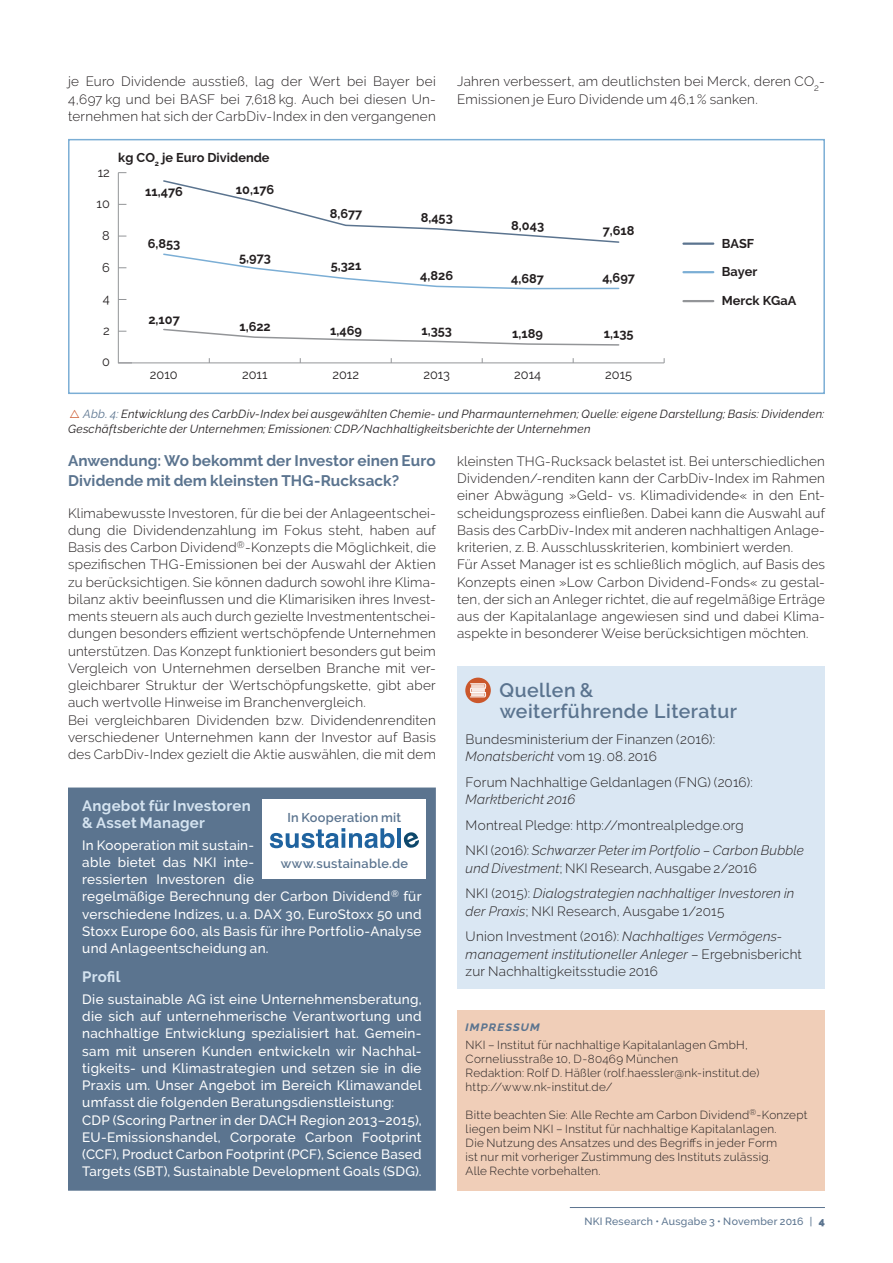
<style>
.page{position:relative;width:893px;height:1263px;background:#fff}
.page>*{position:absolute;margin:0;border:0;box-sizing:border-box;transform-origin:0 0}
.t1{font:600 19.5px/21px "Raleway";letter-spacing:.025em;color:#5b748f}
.t2{font:700 15.3px/20.2px "Raleway";letter-spacing:.005em;color:#5b748f}
.t3{font:700 15px/16.5px "Raleway";letter-spacing:.015em;color:#d4e3f0}
.t4{font:300 13.5px/17.2px "Raleway";letter-spacing:.02em;color:#231f20}
.t5{font:500 13.5px/17.2px "Raleway";letter-spacing:.02em;color:#fff}
.t6{font:italic 300 13.5px/25.8px "Raleway";letter-spacing:.02em;color:#231f20}
.t7{font:italic 700 13.5px "Raleway";letter-spacing:.065em;color:#5b748f}
.t8{font:700 12.75px "Raleway";color:#231f20}
.t9{font:600 12.75px "Raleway";letter-spacing:.02em;color:#5b748f}
.t10{font:12.75px "Raleway";color:#231f20}
.t11{font:300 11.7px/14px "Raleway";letter-spacing:.025em;color:#231f20}
.t12{font:italic 11.7px/15px "Raleway";letter-spacing:.025em;color:#231f20}
.t13{font:500 10.5px "Raleway";letter-spacing:.03em;color:#5b748f}
.s1{color:#cb572b}
.s2{color:#5b748f}
.s3{font-style:italic}
.s4{font-style:normal}
.s5{font-weight:900}
</style>
<div class="page">
<hr style="left:570px;top:1207px;width:255px;height:1px;background:#5b748f">
<hr style="left:118px;top:362px;width:546px;height:1px;background:#939598">
<hr style="left:118px;top:173px;width:1px;height:190px;background:#939598">
<svg style="left:119px;top:362px;width:13px;height:1px"></svg>
<svg style="left:163px;top:328px;width:457px;height:18px"></svg>
<svg style="left:163px;top:253px;width:457px;height:37px"></svg>
<svg style="left:163px;top:180px;width:457px;height:63px"></svg>
<hr style="left:683px;top:300px;width:30px;height:2px;background:#939598">
<hr style="left:683px;top:271px;width:30px;height:2px;background:#7baed5">
<hr style="left:683px;top:242px;width:30px;height:3px;background:#5b748f">
<div style="left:68px;top:139px;width:757px;height:255px;border:2px solid #7baed5"></div>
<div style="left:457px;top:666px;width:368px;height:323px;background:#dae7f3"></div>
<div style="left:465px;top:678px;width:26px;height:25px;background:#cb572b;border-radius:50%"></div>
<svg style="left:470px;top:683px;width:16px;height:15px"></svg>
<div style="left:457px;top:1010px;width:368px;height:181px;background:#f0ceb8"></div>
<div style="left:69px;top:788px;width:366px;height:402px;background:#5b748f"></div>
<div style="left:68px;top:787px;width:368px;height:404px;border:2px solid #5b748f"></div>
<div style="left:263px;top:798px;width:163px;height:80px;background:#fff"></div>
<svg style="left:270px;top:828px;width:124px;height:20px"></svg>
<hr style="left:397px;top:828px;width:4px;height:20px;background:#1f639f">
<svg style="left:404px;top:832px;width:15px;height:16px"></svg>
<p class="t4" style="left:68px;top:73px;width:369px;text-align:justify">je Euro Dividende ausstieß, lag der Wert bei Bayer bei 4,697 kg und bei BASF bei 7,618 kg. Auch bei diesen Un&shy;ternehmen hat sich der CarbDiv-Index in den vergangenen</p>
<p class="t10" style="left:98px;top:165px;width:14px">12</p>
<p class="t8" style="left:118px;top:150px;width:153px">kg CO<sub>2</sub> je Euro Dividende</p>
<p class="t8" style="left:145px;top:184px;width:39px">11,476</p>
<p class="t8" style="left:236px;top:182px;width:40px">10,176</p>
<p class="t4" style="left:457px;top:73px;width:369px">Jahren verbessert, am deutlichsten bei Merck, deren CO<sub>2</sub>-<br>Emissionen je Euro Dividende um 46,1 % sanken.</p>
<p class="t10" style="left:97px;top:196px;width:15px">10</p>
<p class="t10" style="left:102px;top:228px;width:9px">8</p>
<p class="t10" style="left:102px;top:260px;width:9px">6</p>
<p class="t10" style="left:103px;top:291px;width:8px">4</p>
<p class="t10" style="left:103px;top:323px;width:8px">2</p>
<p class="t10" style="left:102px;top:354px;width:9px">0</p>
<p class="t8" style="left:148px;top:236px;width:34px">6,853</p>
<p class="t8" style="left:148px;top:312px;width:33px">2,107</p>
<p class="t8" style="left:239px;top:250px;width:33px">5,973</p>
<p class="t8" style="left:330px;top:206px;width:34px">8,677</p>
<p class="t8" style="left:421px;top:211px;width:34px">8,453</p>
<p class="t8" style="left:511px;top:218px;width:34px">8,043</p>
<p class="t8" style="left:603px;top:223px;width:33px">7,618</p>
<p class="t8" style="left:331px;top:258px;width:32px">5,321</p>
<p class="t8" style="left:420px;top:268px;width:34px">4,826</p>
<p class="t8" style="left:511px;top:271px;width:34px">4,687</p>
<p class="t8" style="left:602px;top:270px;width:34px">4,697</p>
<p class="t8" style="left:239px;top:319px;width:33px">1,622</p>
<p class="t8" style="left:330px;top:323px;width:33px">1,469</p>
<p class="t8" style="left:421px;top:323px;width:32px">1,353</p>
<p class="t8" style="left:512px;top:326px;width:32px">1,189</p>
<p class="t8" style="left:604px;top:326px;width:31px">1,135</p>
<p class="t10" style="left:150px;top:367px;width:29px">2010</p>
<p class="t10" style="left:242px;top:367px;width:27px">2011</p>
<p class="t10" style="left:332px;top:367px;width:28px">2012</p>
<p class="t10" style="left:423px;top:367px;width:28px">2013</p>
<p class="t10" style="left:514px;top:367px;width:28px">2014</p>
<p class="t10" style="left:605px;top:367px;width:28px">2015</p>
<p class="t8" style="left:722px;top:236px;width:34px">BASF</p>
<p class="t8" style="left:722px;top:264px;width:37px">Bayer</p>
<p class="t8" style="left:722px;top:293px;width:76px">Merck KGaA</p>
<p class="t12" style="left:68px;top:406px;width:758px"><span class="s1">△</span> <span class="s2">Abb. 4:</span> Entwicklung des CarbDiv-Index bei ausgewählten Chemie- und Pharmaunternehmen; Quelle: eigene Darstellung; Basis: Dividenden:<br>Geschäftsberichte der Unternehmen; Emissionen: CDP/Nachhaltigkeitsberichte der Unternehmen</p>
<p class="t2" style="left:68px;top:450px;width:369px">Anwendung: Wo bekommt der Investor einen Euro<br>Dividende mit dem kleinsten THG-Rucksack?</p>
<p class="t4" style="left:68px;top:504px;width:369px">Klimabewusste Investoren, für die bei der Anlageentschei&shy;dung die Dividendenzahlung im Fokus steht, haben auf Basis des Carbon Dividend<sup>®</sup>-Konzepts die Möglichkeit, die spezifischen THG-Emissionen bei der Auswahl der Aktien zu berücksichtigen. Sie können dadurch sowohl ihre Klima&shy;bilanz aktiv beeinflussen und die Klimarisiken ihres Invest&shy;ments steuern als auch durch gezielte Investmententschei&shy;dungen besonders effizient wertschöpfende Unternehmen unterstützen. Das Konzept funktioniert besonders gut beim Vergleich von Unternehmen derselben Branche mit ver&shy;gleichbarer Struktur der Wertschöpfungskette, gibt aber auch wertvolle Hinweise im Branchenvergleich.<br>Bei vergleichbaren Dividenden bzw. Dividendenrenditen verschiedener Unternehmen kann der Investor auf Basis des CarbDiv-Index gezielt die Aktie auswählen, die mit dem</p>
<p class="t3" style="left:82px;top:798px;width:170px">Angebot für Investoren &amp; Asset Manager</p>
<p class="t5" style="left:82px;top:836px;width:341px">In Kooperation mit sustain-<br>able bietet das NKI inte-<br>ressierten Investoren die<br>regelmäßige Berechnung der Carbon Dividend<sup>®</sup> für verschiedene Indizes, u. a. DAX 30, EuroStoxx 50 und Stoxx Europe 600, als Basis für ihre Portfolio-Analyse und Anlageentscheidung an.</p>
<p class="t3" style="left:82px;top:969px;width:40px">Profil</p>
<p class="t5" style="left:82px;top:990px;width:341px">Die sustainable AG ist eine Unternehmensberatung, die sich auf unternehmerische Verantwortung und nachhaltige Entwicklung spezialisiert hat. Gemein&shy;sam mit unseren Kunden entwickeln wir Nachhal&shy;tigkeits- und Klimastrategien und setzen sie in die Praxis um. Unser Angebot im Bereich Klimawandel umfasst die folgenden Beratungsdienstleistung:<br>CDP (Scoring Partner in der DACH Region 2013–2015), EU-Emissionshandel, Corporate Carbon Footprint (CCF), Product Carbon Footprint (PCF), Science Based Targets (SBT), Sustainable Development Goals (SDG).</p>
<p class="t9" style="left:287px;top:810px;width:115px">In Kooperation mit</p>
<p class="t9" style="left:281px;top:856px;width:129px">www.sustainable.de</p>
<p class="t4" style="left:457px;top:452px;width:369px">kleinsten THG-Rucksack belastet ist. Bei unterschiedlichen Dividenden/-renditen kann der CarbDiv-Index im Rahmen einer Abwägung »Geld- vs. Klimadividende« in den Ent&shy;scheidungsprozess einfließen. Dabei kann die Auswahl auf Basis des CarbDiv-Index mit anderen nachhaltigen Anlage&shy;kriterien, z. B. Ausschlusskriterien, kombiniert werden.<br>Für Asset Manager ist es schließlich möglich, auf Basis des Konzepts einen »Low Carbon Dividend-Fonds« zu gestal&shy;ten, der sich an Anleger richtet, die auf regelmäßige Erträge aus der Kapitalanlage angewiesen sind und dabei Klima&shy;aspekte in besonderer Weise berücksichtigen möchten.</p>
<h1 class="t1" style="left:500px;top:679px;width:239px">Quellen &amp; weiterführende Literatur</h1>
<p class="t4" style="left:466px;top:730px;width:251px">Bundesministerium der Finanzen (2016):<br><span class="s3">Monatsbericht</span> vom 19.08. 2016</p>
<p class="t4" style="left:466px;top:773px;width:289px">Forum Nachhaltige Geldanlagen (FNG) (2016):</p>
<p class="t6" style="left:466px;top:786px;width:111px">Marktbericht 2016</p>
<p class="t4" style="left:466px;top:812px;width:340px;line-height:25.8px">Montreal Pledge: http://montrealpledge.org<br>NKI (2016): <span class="s3">Schwarzer Peter im Portfolio – Carbon Bubble</span></p>
<p class="t6" style="left:466px;top:855px;width:330px">und Divestment<span class="s4">; NKI Research, Ausgabe 2/2016<br>NKI (2015):</span> Dialogstrategien nachhaltiger Investoren in</p>
<p class="t4" style="left:466px;top:898px;width:317px;line-height:25.8px"><span class="s3">der Praxis</span>; NKI Research, Ausgabe 1/2015<br>Union Investment (2016): <span class="s3">Nachhaltiges Vermögens-</span></p>
<p class="t4" style="left:466px;top:945px;width:338px"><span class="s3">management institutioneller Anleger</span> – Ergebnisbericht zur Nachhaltigkeitsstudie 2016</p>
<p class="t7" style="left:466px;top:1018px;width:76px">impressum</p>
<p class="t11" style="left:466px;top:1038px;width:295px">NKI – Institut für nachhaltige Kapitalanlagen GmbH, Corneliusstraße 10, D-80469 München<br>Redaktion: Rolf D. Häßler (rolf.haessler@nk-institut.de) http://www.nk-institut.de/</p>
<p class="t11" style="left:466px;top:1108px;width:343px">Bitte beachten Sie: Alle Rechte am Carbon Dividend<sup>®</sup>-Konzept liegen beim NKI – Institut für nachhaltige Kapitalanlagen.<br>Die Nutzung des Ansatzes und des Begriffs in jeder Form<br>ist nur mit vorheriger Zustimmung des Instituts zulässig.<br>Alle Rechte vorbehalten.</p>
<p class="t13" style="left:584px;top:1215px;width:242px">NKI Research • Ausgabe 3 • November 2016 | <span class="s5">4</span></p>
</div>
